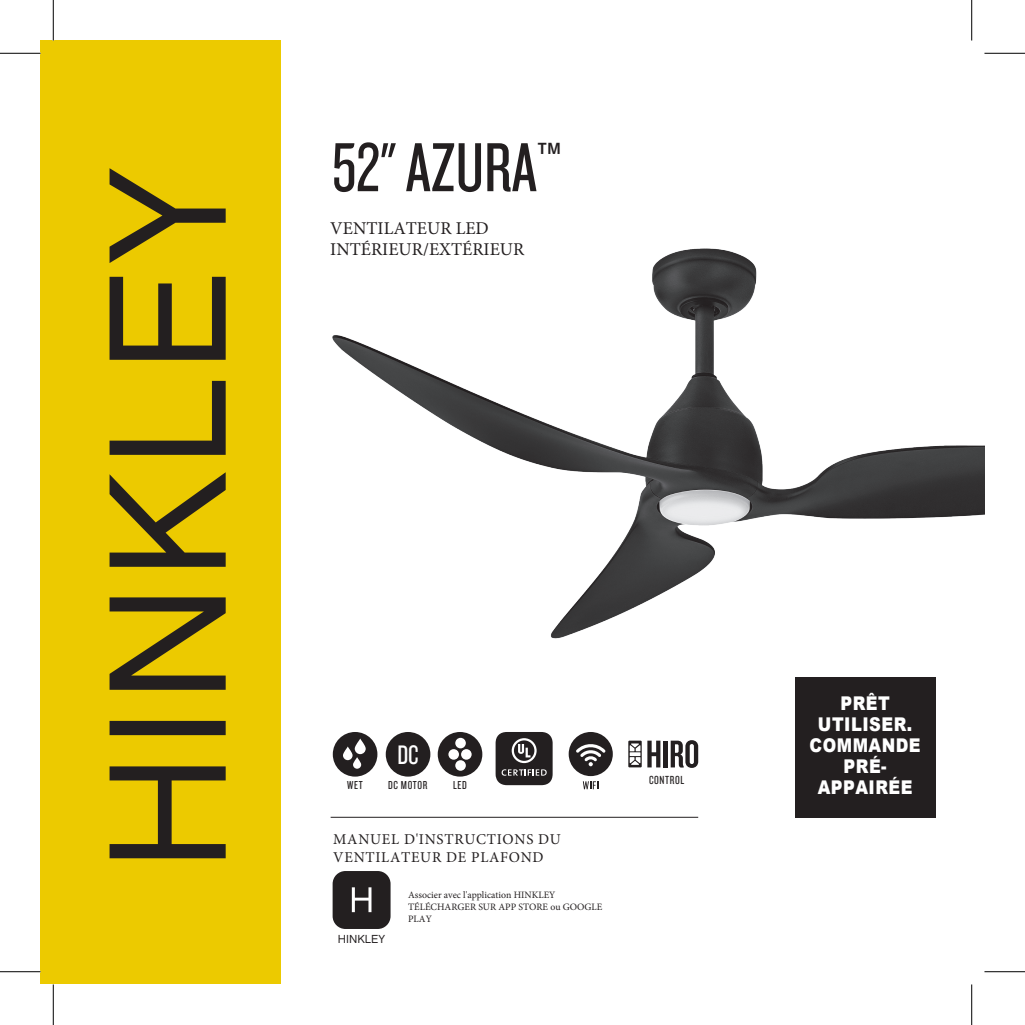
<style>
.page{position:relative;width:1025px;height:1025px;background:#fff}
.page>*{position:absolute;margin:0;border:0;box-sizing:border-box;transform-origin:0 0}
.t1{font:72px "Knockout HTF28 Junior Featherwt";color:#231f20}
.t2{font:27.75px "Knockout HTF28 Junior Featherwt";color:#fff}
.t3{font:900 18.9px/21px "Arial";letter-spacing:.03em;color:#fff;text-align:center;scale:.86 1}
.t4{font:18px/21.6px "Minion Pro";color:#231f20}
.t5{font:15px/18px "Minion Pro";letter-spacing:.045em;color:#231f20}
.t6{font:12.15px "Knockout HTF28 Junior Featherwt";letter-spacing:.05em;color:#231f20}
.t7{font:12px "Knockout HTF28 Junior Featherwt";letter-spacing:.05em;color:#231f20}
.t8{font:11.55px "Chalet London Nineteen Sixty";color:#231f20}
.t9{font:9.75px/11.7px "Minion Pro";color:#231f20}
</style>
<div class="page">
<div style="left:40px;top:40px;width:241px;height:944px;background:#ecca00"></div>
<svg style="left:110px;top:168px;width:116px;height:690px"></svg>
<hr style="left:330px;top:817px;width:368px;height:1px;background:#231f20">
<img style="left:332px;top:248px;width:652px;height:391px">
<div style="left:386px;top:732px;width:44px;height:44px;background:#231f20;border-radius:50%"></div>
<div style="left:438px;top:732px;width:44px;height:44px;background:#231f20;border-radius:50%"></div>
<div style="left:448px;top:749px;width:11px;height:10px;background:#fff;border-radius:50%"></div>
<div style="left:455px;top:760px;width:11px;height:10px;background:#fff;border-radius:50%"></div>
<div style="left:455px;top:737px;width:11px;height:11px;background:#fff;border-radius:50%"></div>
<div style="left:461px;top:749px;width:10px;height:10px;background:#fff;border-radius:50%"></div>
<div style="left:495px;top:732px;width:57px;height:53px;background:#231f20;border-radius:11px"></div>
<svg style="left:501px;top:769px;width:45px;height:6px"></svg>
<svg style="left:511px;top:738px;width:25px;height:25px"></svg>
<div style="left:568px;top:732px;width:45px;height:44px;background:#231f20;border-radius:50%"></div>
<svg style="left:576px;top:744px;width:29px;height:22px"></svg>
<svg style="left:583px;top:781px;width:15px;height:8px"></svg>
<div style="left:332px;top:871px;width:58px;height:58px;background:#231f20;border-radius:13px"></div>
<svg style="left:352px;top:887px;width:19px;height:25px"></svg>
<svg style="left:647px;top:740px;width:13px;height:27px"></svg>
<hr style="left:663px;top:740px;width:4px;height:27px;background:#231f20">
<svg style="left:670px;top:740px;width:28px;height:28px"></svg>
<svg style="left:628px;top:740px;width:13px;height:27px"></svg>
<svg style="left:629px;top:752px;width:11px;height:4px"></svg>
<svg style="left:629px;top:757px;width:11px;height:8px"></svg>
<svg style="left:629px;top:743px;width:11px;height:8px"></svg>
<div style="left:795px;top:677px;width:140px;height:140px;background:#231f20"></div>
<div style="left:333px;top:732px;width:44px;height:44px;background:#231f20;border-radius:50%"></div>
<svg style="left:343px;top:738px;width:23px;height:30px"></svg>
<hr style="left:52px;top:0;width:2px;height:41px;background:#fff">
<hr style="left:0;top:53px;width:40px;height:1px;background:#000">
<hr style="left:984px;top:53px;width:41px;height:1px;background:#000">
<hr style="left:0;top:971px;width:40px;height:1px;background:#000">
<hr style="left:984px;top:971px;width:41px;height:1px;background:#000">
<hr style="left:53px;top:0;width:1px;height:41px;background:#000">
<hr style="left:53px;top:984px;width:1px;height:41px;background:#000">
<hr style="left:971px;top:0;width:1px;height:41px;background:#000">
<hr style="left:971px;top:984px;width:1px;height:41px;background:#000">
<h1 class="t1" style="left:332px;top:131px;width:231px">52" AZURA<sup>™</sup></h1>
<h3 class="t4" style="left:330px;top:217px;width:196px">VENTILATEUR LED<br>INTÉRIEUR/EXTÉRIEUR</h3>
<h3 class="t3" style="left:809px;top:692px;width:131px">PRÊT<br>UTILISER.<br>COMMANDE<br>PRÉ-</h3>
<h2 class="t2" style="left:397px;top:740px;width:23px">DC</h2>
<p class="t7" style="left:388px;top:779px;width:41px">DC MOTOR</p>
<p class="t7" style="left:453px;top:779px;width:15px">LED</p>
<p class="t6" style="left:649px;top:774px;width:37px">CONTROL</p>
<p class="t7" style="left:347px;top:779px;width:17px">WET</p>
<h3 class="t3" style="left:817px;top:776px;width:112px">APPAIRÉE</h3>
<h3 class="t5" style="left:333px;top:830px;width:229px">MANUEL D'INSTRUCTIONS DU<br>VENTILATEUR DE PLAFOND</h3>
<p class="t8" style="left:338px;top:932px;width:49px">HINKLEY</p>
<p class="t9" style="left:408px;top:889px;width:196px">Associer avec l'application HINKLEY<br>TÉLÉCHARGER SUR APP STORE ou GOOGLE<br>PLAY</p>
</div>
